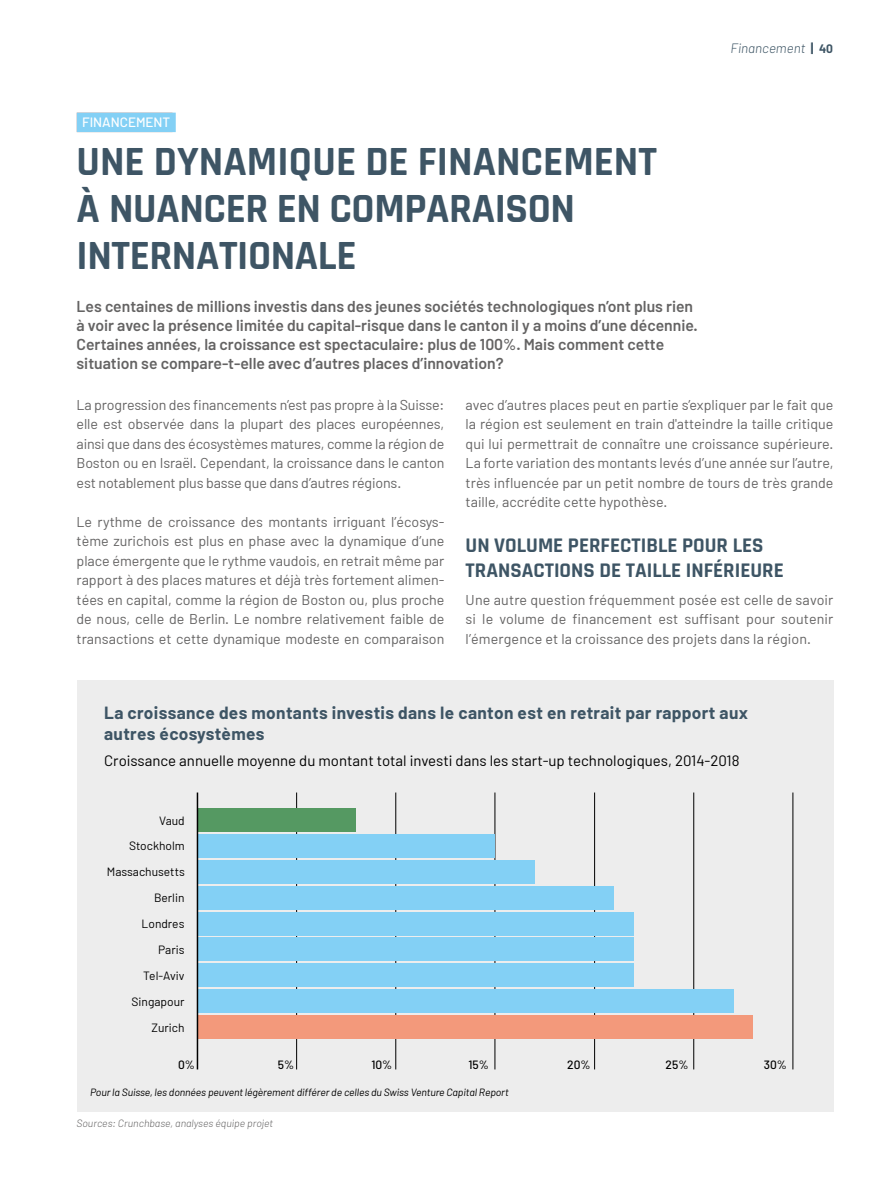
<style>
.page{position:relative;width:893px;height:1191px;background:#fff}
.page>*{position:absolute;margin:0;border:0;box-sizing:border-box;transform-origin:0 0}
.t1{font:700 42px/47.4px "Rajdhani";letter-spacing:-.01em;color:#3e5565}
.t2{font:700 21px/25.2px "Rajdhani";color:#3e5565}
.t3{font:700 17.25px/21px "Barlow";letter-spacing:.02em;color:#3e5565}
.t4{font:600 15.75px/18.9px "Barlow";color:#646363}
.t5{font:15px "Barlow";color:#000}
.t6{font:14.25px/19.5px "Barlow";color:#646363;text-align:justify}
.t7{font:500 13.5px "Barlow";color:#fff}
.t8{font:italic 300 13.5px "Barlow";color:#3e5565}
.t9{font:12px/26px "Barlow";color:#000;text-align:right}
.t10{font:500 12px "Barlow";color:#000}
.t11{font:italic 10.5px "Barlow";letter-spacing:-.01em;color:#000}
.t12{font:italic 300 10.5px "Barlow";color:#646363}
.s1{font-weight:700;font-style:normal}
.s2{font-weight:700;font-style:normal;font-size:12px}
</style>
<div class="page">
<div style="left:77px;top:113px;width:99px;height:19px;background:#83d0f5"></div>
<div style="left:77px;top:680px;width:756px;height:432px;background:#ededed"></div>
<hr style="left:296px;top:792px;width:1px;height:277px;background:#000">
<hr style="left:395px;top:792px;width:1px;height:277px;background:#000">
<hr style="left:495px;top:792px;width:1px;height:277px;background:#000">
<hr style="left:594px;top:792px;width:1px;height:277px;background:#000">
<hr style="left:693px;top:792px;width:1px;height:277px;background:#000">
<hr style="left:793px;top:792px;width:1px;height:277px;background:#000">
<div style="left:197px;top:1015px;width:556px;height:24px;background:#f3997b"></div>
<div style="left:197px;top:989px;width:536px;height:24px;background:#83d0f5"></div>
<div style="left:197px;top:963px;width:437px;height:24px;background:#83d0f5"></div>
<div style="left:197px;top:937px;width:437px;height:24px;background:#83d0f5"></div>
<div style="left:197px;top:911px;width:437px;height:24px;background:#83d0f5"></div>
<div style="left:197px;top:886px;width:417px;height:23px;background:#83d0f5"></div>
<div style="left:197px;top:860px;width:338px;height:23px;background:#83d0f5"></div>
<div style="left:197px;top:834px;width:298px;height:23px;background:#83d0f5"></div>
<div style="left:197px;top:808px;width:159px;height:23px;background:#559962"></div>
<hr style="left:197px;top:792px;width:1px;height:277px;background:#000">
<p class="t8" style="left:730px;top:39px;width:104px">Financement <span class="s1">|</span> <span class="s2">40</span></p>
<p class="t7" style="left:82px;top:114px;width:86px">ENTREPRISES</p>
<h1 class="t1" style="left:77px;top:139px;width:582px">UNE DYNAMIQUE DE FINANCEMENT<br>À NUANCER EN COMPARAISON<br>INTERNATIONALE</h1>
<p class="t4" style="left:77px;top:296px;width:623px">Les centaines de millions investis dans des jeunes sociétés technologiques n’ont plus rien à voir avec la présence limitée du capital-risque dans le canton il y a moins d’une décennie.<br>Certaines années, la croissance est spectaculaire: plus de 100%. Mais comment cette situation se compare-t-elle avec d’autres places d’innovation?</p>
<p class="t6" style="left:77px;top:394px;width:369px">La progression des financements n’est pas propre à la Suisse: elle est observée dans la plupart des places européennes, ainsi que dans des écosystèmes matures, comme la région de Boston ou en Israël. Cependant, la croissance dans le canton est notablement plus basse que dans d’autres régions.</p>
<p class="t6" style="left:77px;top:511px;width:369px">Le rythme de croissance des montants irriguant l’écosys&shy;tème zurichois est plus en phase avec la dynamique d’une place émergente que le rythme vaudois, en retrait même par rapport à des places matures et déjà très fortement alimen&shy;tées en capital, comme la région de Boston ou, plus proche de nous, celle de Berlin. Le nombre relativement faible de transactions et cette dynamique modeste en comparaison</p>
<p class="t7" style="left:82px;top:114px;width:90px">FINANCEMENT</p>
<p class="t6" style="left:466px;top:394px;width:369px">avec d’autres places peut en partie s’expliquer par le fait que la région est seulement en train d'atteindre la taille critique qui lui permettrait de connaître une croissance supérieure.<br>La forte variation des montants levés d’une année sur l’autre, très influencée par un petit nombre de tours de très grande taille, accrédite cette hypothèse.</p>
<h2 class="t2" style="left:466px;top:533px;width:320px">UN VOLUME PERFECTIBLE POUR LES<br>TRANSACTIONS DE TAILLE INFÉRIEURE</h2>
<p class="t6" style="left:466px;top:589px;width:369px">Une autre question fréquemment posée est celle de savoir si le volume de financement est suffisant pour soutenir l’émergence et la croissance des projets dans la région.</p>
<p class="t3" style="left:104px;top:702px;width:645px">La croissance des montants investis dans le canton est en retrait par rapport aux autres écosystèmes</p>
<p class="t5" style="left:104px;top:751px;width:637px">Croissance annuelle moyenne du montant total investi dans les start-up technologiques, 2014-2018</p>
<p class="t9" style="left:129px;top:807px;width:57px;line-height:25px">Vaud<br>Stockholm</p>
<p class="t9" style="left:107px;top:858px;width:79px">Massachusetts<br>Berlin<br>Londres<br>Paris<br>Tel-Aviv<br>Singapour<br>Zurich</p>
<p class="t10" style="left:178px;top:1057px;width:18px">0%</p>
<p class="t10" style="left:278px;top:1057px;width:18px">5%</p>
<p class="t10" style="left:371px;top:1057px;width:22px">10%</p>
<p class="t10" style="left:468px;top:1057px;width:22px">15%</p>
<p class="t10" style="left:567px;top:1057px;width:25px">20%</p>
<p class="t10" style="left:666px;top:1057px;width:24px">25%</p>
<p class="t10" style="left:764px;top:1057px;width:25px">30%</p>
<p class="t11" style="left:90px;top:1085px;width:420px">Pour la Suisse, les données peuvent légèrement différer de celles du Swiss Venture Capital Report</p>
<p class="t12" style="left:77px;top:1116px;width:198px">Sources: Crunchbase, analyses équipe projet</p>
</div>
